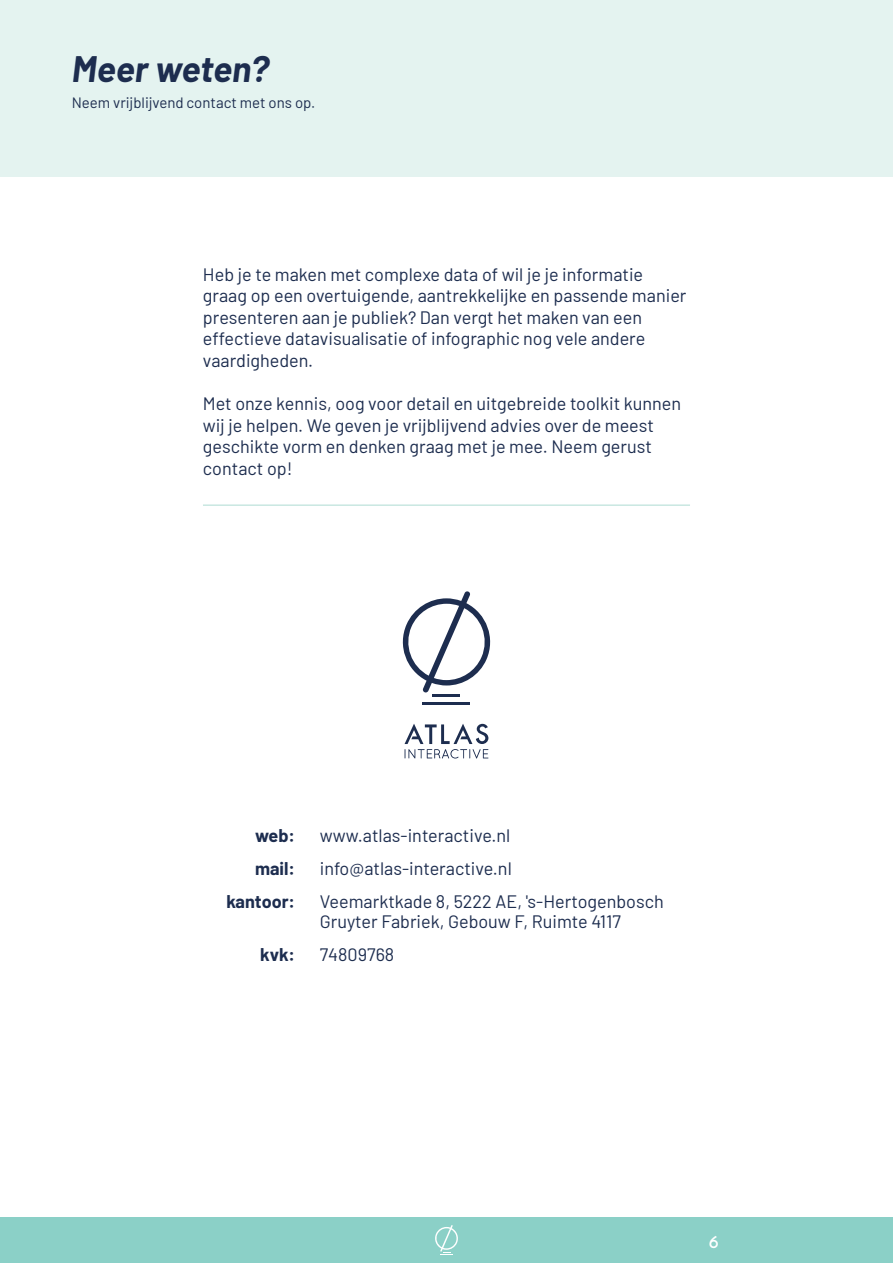
<style>
.page{position:relative;width:893px;height:1263px;background:#fff}
.page>*{position:absolute;margin:0;border:0;box-sizing:border-box;transform-origin:0 0}
.t1{font:italic 700 36px "Barlow";color:#1d2d4f}
.t2{font:18.9px "Reem Kufi";color:#fff}
.t3{font:18px/21.6px "Barlow";color:#1d2d4f}
.t4{font:700 18px/33px "Barlow";color:#1d2d4f;text-align:right}
.t5{font:15px "Barlow";color:#1d2d4f}
</style>
<div class="page">
<div style="left:0;top:0;width:893px;height:177px;background:#e4f3f0"></div>
<svg style="left:402px;top:591px;width:89px;height:101px"></svg>
<hr style="left:423px;top:702px;width:47px;height:3px;background:#1d2d4f">
<hr style="left:433px;top:695px;width:27px;height:2px;background:#1d2d4f">
<svg style="left:405px;top:724px;width:83px;height:34px"></svg>
<hr style="left:203px;top:504px;width:487px;height:2px;background:#c9e7e1">
<div style="left:0;top:1217px;width:893px;height:46px;background:#8bd0c7"></div>
<svg style="left:435px;top:1225px;width:23px;height:30px"></svg>
<h1 class="t1" style="left:72px;top:42px;width:199px">Meer weten?</h1>
<p class="t5" style="left:72px;top:92px;width:245px">Neem vrijblijvend contact met ons op.</p>
<p class="t3" style="left:203px;top:262px;width:485px">Heb je te maken met complexe data of wil je je informatie graag op een overtuigende, aantrekkelijke en passende manier presenteren aan je publiek? Dan vergt het maken van een effectieve datavisualisatie of infographic nog vele andere vaardigheden.</p>
<p class="t3" style="left:203px;top:391px;width:480px">Met onze kennis, oog voor detail en uitgebreide toolkit kunnen wij je helpen. We geven je vrijblijvend advies over de meest geschikte vorm en denken graag met je mee. Neem gerust contact op!</p>
<p class="t4" style="left:226px;top:818px;width:70px">web: mail: kantoor:</p>
<p class="t4" style="left:260px;top:936px;width:37px">kvk:</p>
<p class="t3" style="left:320px;top:818px;width:345px;line-height:33px">www.atlas-interactive.nl info@atlas-interactive.nl<br>Veemarktkade 8, 5222 AE, 's-Hertogenbosch</p>
<p class="t3" style="left:320px;top:903px;width:303px;line-height:33px">Gruyter Fabriek, Gebouw F, Ruimte 4117<br>74809768</p>
<p class="t2" style="left:709px;top:1229px;width:12px">6</p>
</div>
